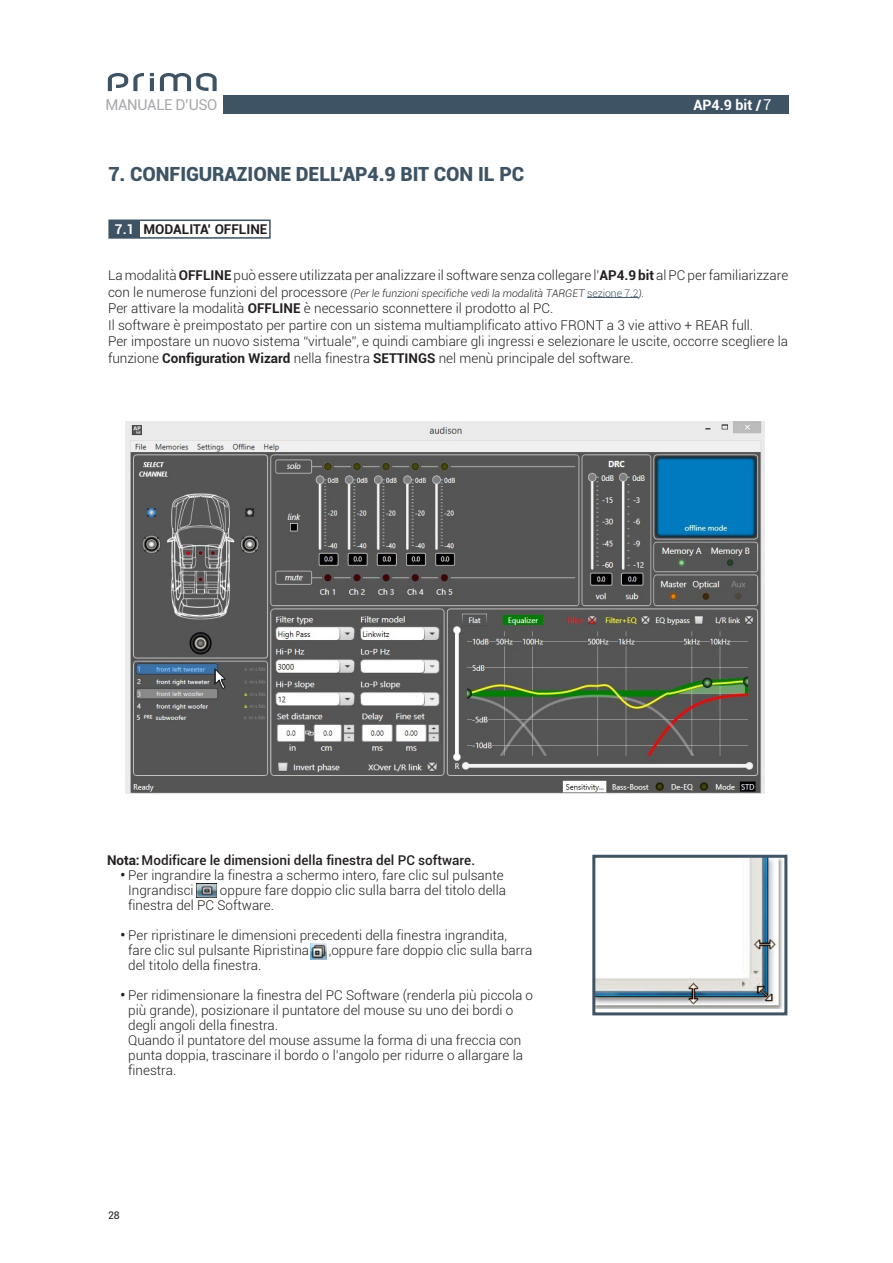
<style>
.page{position:relative;width:893px;height:1263px;background:#fff}
.page>*{position:absolute;margin:0;border:0;box-sizing:border-box;transform-origin:0 0}
.t1{font:900 19.5px "Roboto";letter-spacing:-.005em;color:#3e5364}
.t2{font:15px "Roboto";letter-spacing:-.025em;color:#a8a9ad}
.t3{font:700 14.25px "Roboto";color:#fff}
.t4{font:300 13.5px "Roboto";color:#231f20}
.t5{font:500 13.5px "Roboto";color:#231f20}
.t6{font:700 13.5px "Roboto";color:#231f20}
.t7{font:italic 300 10.5px "Roboto";color:#231f20}
.t8{font:10.5px "Roboto";color:#231f20}
.s1{font-weight:400;font-size:15px}
.s2{color:#fff}
.s3{font-weight:700}
.s4{font-style:normal;font-size:13.5px}
.s5{font-style:normal;color:#3e5364}
</style>
<div class="page">
<div style="left:223px;top:95px;width:565px;height:19px;background:#3e5364"></div>
<hr style="left:150px;top:78px;width:4px;height:13px;background:#3e5364">
<svg style="left:150px;top:73px;width:4px;height:3px"></svg>
<svg style="left:108px;top:73px;width:36px;height:18px"></svg>
<svg style="left:160px;top:73px;width:57px;height:18px"></svg>
<hr style="left:587px;top:297px;width:52px;height:1px;background:#3e5364">
<div style="left:108px;top:220px;width:163px;height:19px;border:2px solid #3e5364"></div>
<div style="left:109px;top:220px;width:30px;height:18px;background:#3e5364"></div>
<img style="left:125px;top:422px;width:639px;height:372px">
<img style="left:197px;top:883px;width:20px;height:15px">
<img style="left:310px;top:943px;width:17px;height:17px">
<img style="left:596px;top:859px;width:187px;height:149px">
<div style="left:592px;top:855px;width:195px;height:160px;border:3px solid #3e5364"></div>
<svg style="left:214px;top:668px;width:12px;height:21px"></svg>
<p class="t2" style="left:106px;top:94px;width:113px">MANUALE D’USO</p>
<p class="t3" style="left:693px;top:95px;width:80px">AP4.9 bit /<span class="s1">7</span></p>
<p class="t1" style="left:108px;top:160px;width:417px">7. CONFIGURAZIONE DELL’AP4.9 BIT CON IL PC</p>
<p class="t6" style="left:115px;top:220px;width:154px"><span class="s2">7.1</span> MODALITA’ OFFLINE</p>
<p class="t4" style="left:108px;top:266px;width:682px">La modalità <span class="s3">OFFLINE</span> può essere utilizzata per analizzare il software senza collegare l’<span class="s3">AP4.9 bit</span> al PC per familiarizzare</p>
<p class="t7" style="left:108px;top:286px;width:538px"><span class="s4">con le numerose funzioni del processore</span> (Per le funzioni specifiche vedi la modalità TARGET <span class="s5">sezione 7.2</span>).</p>
<p class="t4" style="left:108px;top:299px;width:447px">Per attivare la modalità <span class="s3">OFFLINE</span> è necessario sconnettere il prodotto al PC.</p>
<p class="t4" style="left:108px;top:315px;width:647px">Il software è preimpostato per partire con un sistema multiamplificato attivo FRONT a 3 vie attivo + REAR full.</p>
<p class="t4" style="left:108px;top:332px;width:682px">Per impostare un nuovo sistema “virtuale”, e quindi cambiare gli ingressi e selezionare le uscite, occorre scegliere la</p>
<p class="t4" style="left:108px;top:348px;width:527px">funzione <span class="s3">Configuration Wizard</span> nella finestra <span class="s3">SETTINGS</span> nel menù principale del software.</p>
<p class="t5" style="left:107px;top:850px;width:369px"><span class="s3">Nota:</span>Modificare le dimensioni della finestra del PC software.</p>
<p class="t4" style="left:121px;top:866px;width:385px"><span class="s3">•</span> Per ingrandire la finestra a schermo intero, fare clic sul pulsante</p>
<p class="t4" style="left:128px;top:881px;width:67px">Ingrandisci</p>
<p class="t4" style="left:220px;top:881px;width:288px">oppure fare doppio clic sulla barra del titolo della</p>
<p class="t4" style="left:128px;top:896px;width:147px">finestra del PC Software.</p>
<p class="t4" style="left:121px;top:926px;width:388px"><span class="s3">•</span> Per ripristinare le dimensioni precedenti della finestra ingrandita,</p>
<p class="t4" style="left:128px;top:941px;width:182px">fare clic sul pulsante Ripristina</p>
<p class="t4" style="left:329px;top:941px;width:205px">,oppure fare doppio clic sulla barra</p>
<p class="t4" style="left:128px;top:956px;width:135px">del titolo della finestra.</p>
<p class="t4" style="left:121px;top:986px;width:414px"><span class="s3">•</span> Per ridimensionare la finestra del PC Software (renderla più piccola o</p>
<p class="t4" style="left:128px;top:1001px;width:387px">più grande), posizionare il puntatore del mouse su uno dei bordi o</p>
<p class="t4" style="left:128px;top:1016px;width:151px">degli angoli della finestra.</p>
<p class="t4" style="left:128px;top:1031px;width:395px">Quando il puntatore del mouse assume la forma di una freccia con</p>
<p class="t4" style="left:128px;top:1046px;width:396px">punta doppia, trascinare il bordo o l’angolo per ridurre o allargare la</p>
<p class="t4" style="left:128px;top:1061px;width:50px">finestra.</p>
<p class="t8" style="left:108px;top:1208px;width:13px">28</p>
</div>
